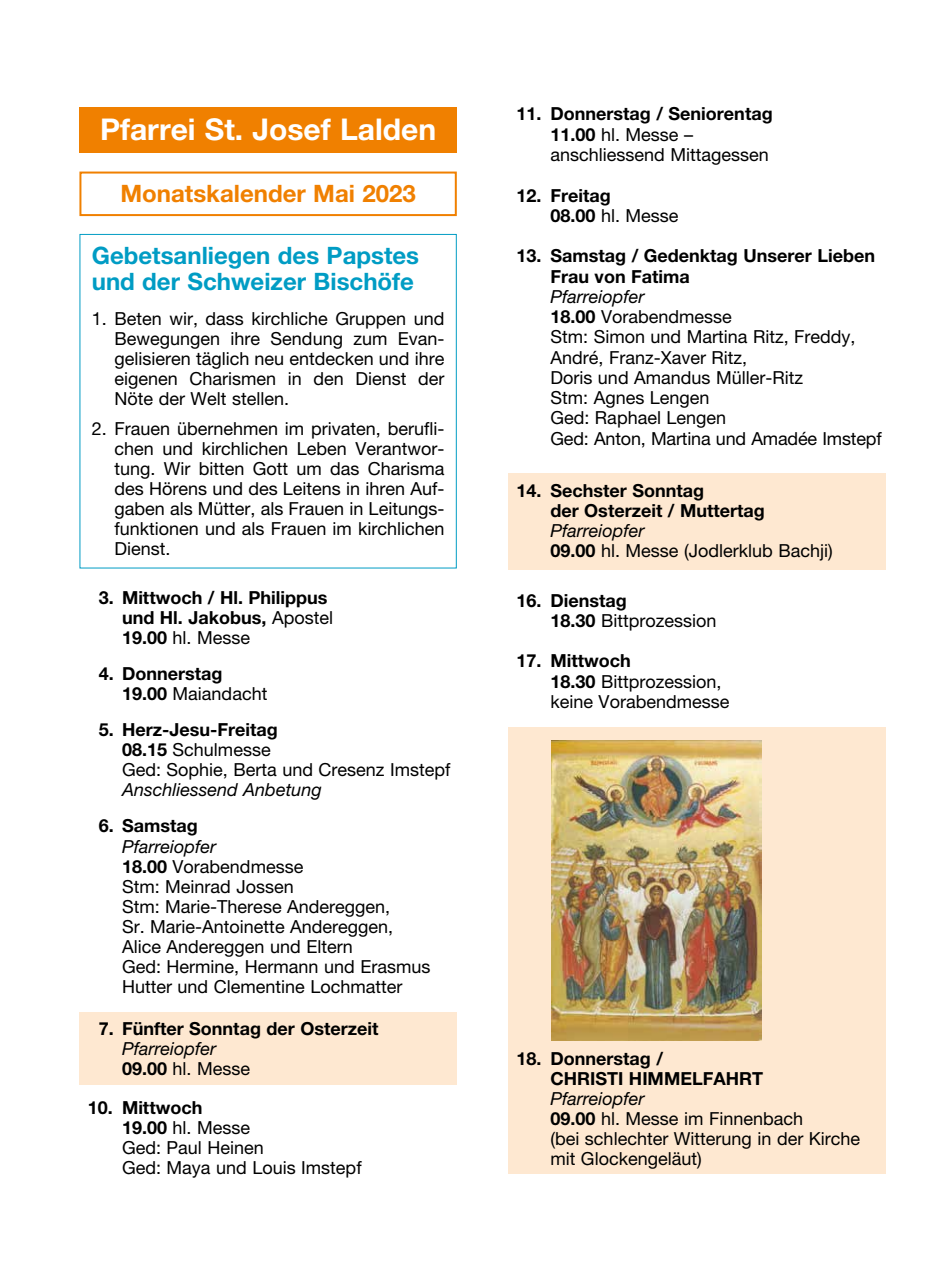
<style>
.page{position:relative;width:942px;height:1276px;background:#fff}
.page>*{position:absolute;margin:0;border:0;box-sizing:border-box;transform-origin:0 0}
.t1{font:700 30px "Helvetica Neue LT Pro";color:#fff}
.t2{font:700 24px/26px "Helvetica Neue LT Pro";color:#009cc4}
.t3{font:700 24px "Helvetica Neue LT Pro";color:#f08000}
.t4{font:18px/20px "Helvetica Neue LT Pro";color:#000}
.t5{font:700 18px/20px "Helvetica Neue LT Pro";color:#000}
.t6{font:italic 18px/20px "Helvetica Neue LT Pro";color:#000}
.s1{font-weight:400}
.s2{font-weight:700}
.s3{font-style:italic}
.s4{font-weight:700;font-style:normal}
.s5{font-style:normal}
</style>
<div class="page">
<div style="left:79px;top:108px;width:377px;height:45px;background:#f08000"></div>
<div style="left:79px;top:171px;width:377px;height:45px;border:2px solid #f08000"></div>
<div style="left:79px;top:1012px;width:377px;height:72px;background:#fee8d1"></div>
<div style="left:507px;top:727px;width:377px;height:447px;background:#fee8d1"></div>
<div style="left:507px;top:473px;width:377px;height:97px;background:#fee8d1"></div>
<img style="left:551px;top:740px;width:210px;height:300px">
<h1 class="t1" style="left:100px;top:111px;width:337px">Pfarrei St. Josef Lalden</h1>
<h2 class="t3" style="left:120px;top:179px;width:297px">Monatskalender Mai 2023</h2>
<h2 class="t2" style="left:92px;top:242px;width:329px">Gebetsanliegen des Papstes und der Schweizer Bischöfe</h2>
<p class="t4" style="left:114px;top:309px;width:331px;text-align:justify;text-indent:-23px">1. Beten wir, dass kirchliche Gruppen und Bewegungen ihre Sendung zum Evan&shy;gelisieren täglich neu entdecken und ihre eigenen Charismen in den Dienst der Nöte der Welt stellen.</p>
<p class="t4" style="left:114px;top:419px;width:331px;text-align:justify;text-indent:-23px">2. Frauen übernehmen im privaten, berufli&shy;chen und kirchlichen Leben Verantwor&shy;tung. Wir bitten Gott um das Charisma des Hörens und des Leitens in ihren Auf&shy;gaben als Mütter, als Frauen in Leitungs&shy;funktionen und als Frauen im kirchlichen Dienst.</p>
<p class="t5" style="left:122px;top:587px;width:212px;text-indent:-23px">3. Mittwoch / Hl. Philippus und Hl. Jakobus, <span class="s1">Apostel<br></span>19.00 <span class="s1">hl. Messe</span></p>
<p class="t5" style="left:122px;top:663px;width:147px;text-indent:-23px">4. Donnerstag<br>19.00 <span class="s1">Maiandacht</span></p>
<p class="t4" style="left:122px;top:719px;width:330px;text-indent:-23px"><span class="s2">5. Herz-Jesu-Freitag<br>08.15</span> Schulmesse<br>Ged: Sophie, Berta und Cresenz Imstepf</p>
<p class="t6" style="left:122px;top:779px;width:201px">Anschliessend Anbetung</p>
<p class="t5" style="left:99px;top:815px;width:100px">6. Samstag</p>
<p class="t4" style="left:122px;top:836px;width:310px"><span class="s3">Pfarreiopfer<br></span><span class="s2">18.00</span> Vorabendmesse<br>Stm: Meinrad Jossen<br>Stm: Marie-Therese Andereggen,<br>Sr. Marie-Antoinette Andereggen,<br>Alice Andereggen und Eltern<br>Ged: Hermine, Hermann und Erasmus<br>Hutter und Clementine Lochmatter</p>
<p class="t4" style="left:550px;top:104px;width:224px;text-indent:-34px"><span class="s2">11. Donnerstag / Seniorentag<br>11.00</span> hl. Messe – anschliessend Mittagessen</p>
<p class="t5" style="left:550px;top:185px;width:130px;text-indent:-34px">12. Freitag<br>08.00 <span class="s1">hl. Messe</span></p>
<p class="t5" style="left:550px;top:245px;width:326px;text-indent:-34px">13. Samstag / Gedenktag Unserer Lieben<br>Frau von Fatima</p>
<p class="t4" style="left:550px;top:286px;width:332px"><span class="s3">Pfarreiopfer<br></span><span class="s2">18.00</span> Vorabendmesse<br>Stm: Simon und Martina Ritz, Freddy,<br>André, Franz-Xaver Ritz,<br>Doris und Amandus Müller-Ritz<br>Stm: Agnes Lengen<br>Ged: Raphael Lengen<br>Ged: Anton, Martina und Amadée Imstepf</p>
<p class="t5" style="left:550px;top:480px;width:216px;text-indent:-34px">14. Sechster Sonntag<br>der Osterzeit / Muttertag</p>
<p class="t4" style="left:550px;top:520px;width:284px"><span class="s3">Pfarreiopfer<br></span><span class="s2">09.00</span> hl. Messe (Jodlerklub Bachji)</p>
<p class="t5" style="left:550px;top:590px;width:167px;text-indent:-34px">16. Dienstag<br>18.30 <span class="s1">Bittprozession</span></p>
<p class="t4" style="left:550px;top:650px;width:180px;text-indent:-34px"><span class="s2">17. Mittwoch<br>18.30</span> Bittprozession, keine Vorabendmesse</p>
<p class="t5" style="left:99px;top:1018px;width:281px">7. Fünfter Sonntag der Osterzeit</p>
<p class="t6" style="left:122px;top:1038px;width:130px">Pfarreiopfer<br><span class="s4">09.00</span> <span class="s5">hl. Messe</span></p>
<p class="t5" style="left:550px;top:1048px;width:214px;text-indent:-34px">18. Donnerstag /<br>CHRISTI HIMMELFAHRT</p>
<p class="t4" style="left:550px;top:1088px;width:311px"><span class="s3">Pfarreiopfer<br></span><span class="s2">09.00</span> hl. Messe im Finnenbach<br>(bei schlechter Witterung in der Kirche mit Glockengeläut)</p>
<p class="t4" style="left:122px;top:1097px;width:241px;text-indent:-34px"><span class="s2">10. Mittwoch<br>19.00</span> hl. Messe<br>Ged: Paul Heinen<br>Ged: Maya und Louis Imstepf</p>
</div>
